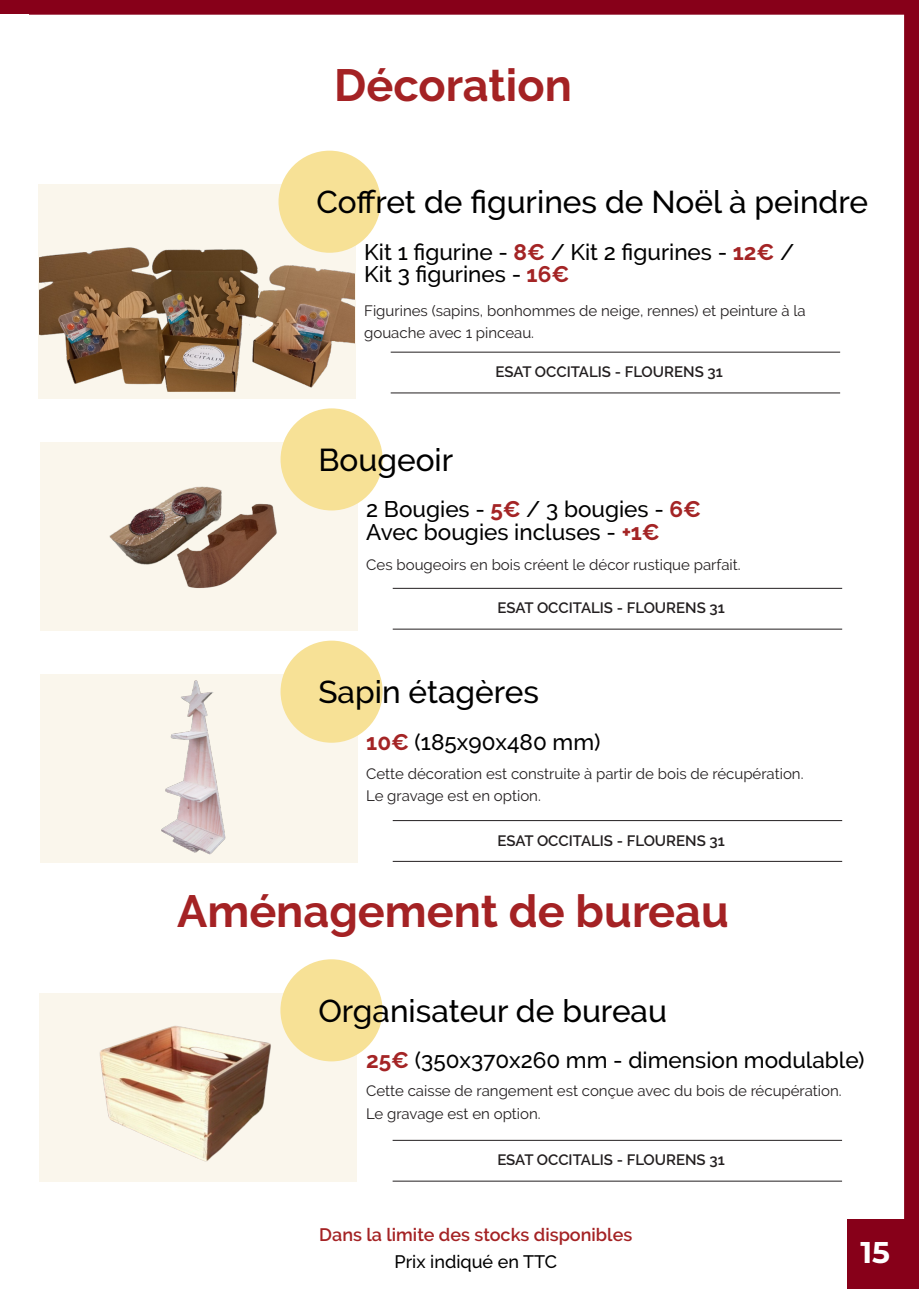
<style>
.page{position:relative;width:919px;height:1289px;background:#fff}
.page>*{position:absolute;margin:0;border:0;box-sizing:border-box;transform-origin:0 0}
.Paragraph_Style_3{font:700 45px "Raleway";color:#a42224}
.Paragraph_Style_5{font:500 31.5px "Raleway";color:#000}
.t1{font:700 30px "Montserrat";color:#fff}
.Paragraph_Style_4{font:500 22.5px "Raleway";color:#000001}
.Paragraph_Style_3-2{font:600 18px "Raleway";color:#a42224}
.Paragraph_Style_3-3{font:500 18px "Raleway";color:#000001}
.Paragraph_Style_4-2{font:15px/22.5px "Raleway";color:#231f20}
.Paragraph_Style_4-3{font:600 15px "Raleway";color:#231f20}
.s1{font-weight:700;color:#a42425}
</style>
<div class="page">
<div style="left:847px;top:1219px;width:71px;height:69px;background:#870019"></div>
<div style="left:0;top:0;width:14px;height:15px;background:#870019"></div>
<div style="left:13px;top:0;width:905px;height:15px;background:#870019"></div>
<div style="left:904px;top:6px;width:14px;height:1222px;background:#870019"></div>
<div style="left:38px;top:184px;width:317px;height:214px;background:#faf6ec"></div>
<div style="left:278px;top:151px;width:102px;height:102px;background:#f7e196;border-radius:50%"></div>
<img style="left:39px;top:239px;width:315px;height:160px">
<hr style="left:390px;top:352px;width:450px;height:1px;background:#231f20">
<hr style="left:390px;top:392px;width:450px;height:1px;background:#231f20">
<div style="left:40px;top:442px;width:317px;height:188px;background:#faf6ec"></div>
<div style="left:280px;top:408px;width:102px;height:102px;background:#f7e196;border-radius:50%"></div>
<img style="left:110px;top:460px;width:180px;height:128px">
<hr style="left:392px;top:588px;width:450px;height:1px;background:#231f20">
<hr style="left:392px;top:628px;width:450px;height:1px;background:#231f20">
<div style="left:40px;top:674px;width:317px;height:188px;background:#faf6ec"></div>
<div style="left:280px;top:640px;width:102px;height:102px;background:#f7e196;border-radius:50%"></div>
<img style="left:98px;top:680px;width:180px;height:183px">
<hr style="left:392px;top:820px;width:450px;height:1px;background:#231f20">
<hr style="left:392px;top:861px;width:450px;height:1px;background:#231f20">
<div style="left:40px;top:992px;width:317px;height:189px;background:#faf6ec"></div>
<div style="left:280px;top:959px;width:102px;height:102px;background:#f7e196;border-radius:50%"></div>
<img style="left:99px;top:998px;width:198px;height:164px">
<hr style="left:392px;top:1139px;width:450px;height:1px;background:#231f20">
<hr style="left:392px;top:1180px;width:450px;height:1px;background:#231f20">
<p class="Paragraph_Style_3" style="left:334px;top:59px;width:239px">Décoration</p>
<p class="Paragraph_Style_5" style="left:316px;top:184px;width:553px">Coffret de figurines de Noël à peindre</p>
<p class="Paragraph_Style_4" style="left:364px;top:239px;width:431px">Kit 1 figurine - <span class="s1">8€</span> / Kit 2 figurines - <span class="s1">12€</span> /</p>
<p class="Paragraph_Style_4" style="left:364px;top:261px;width:207px">Kit 3 figurines - <span class="s1">16€</span></p>
<p class="Paragraph_Style_4-2" style="left:364px;top:299px;width:443px">Figurines (sapins, bonhommes de neige, rennes) et peinture à la gouache avec 1 pinceau.</p>
<p class="Paragraph_Style_5" style="left:318px;top:441px;width:136px">Bougeoir</p>
<p class="Paragraph_Style_4-3" style="left:495px;top:363px;width:229px">ESAT OCCITALIS - FLOURENS 31</p>
<p class="Paragraph_Style_4" style="left:366px;top:496px;width:336px">2 Bougies - <span class="s1">5€</span> / 3 bougies - <span class="s1">6€</span></p>
<p class="Paragraph_Style_4" style="left:366px;top:519px;width:295px">Avec bougies incluses - <span class="s1">+1€</span></p>
<p class="Paragraph_Style_4-2" style="left:366px;top:553px;width:376px">Ces bougeoirs en bois créent le décor rustique parfait.</p>
<p class="Paragraph_Style_4-3" style="left:497px;top:599px;width:229px">ESAT OCCITALIS - FLOURENS 31</p>
<p class="Paragraph_Style_5" style="left:318px;top:673px;width:222px">Sapin étagères</p>
<p class="Paragraph_Style_4" style="left:366px;top:728px;width:236px"><span class="s1">10€</span> (185x90x480 mm)</p>
<p class="Paragraph_Style_4-2" style="left:366px;top:762px;width:439px">Cette décoration est construite à partir de bois de récupération.</p>
<p class="Paragraph_Style_4-2" style="left:366px;top:784px;width:176px">Le gravage est en option.</p>
<p class="Paragraph_Style_4-3" style="left:497px;top:831px;width:229px">ESAT OCCITALIS - FLOURENS 31</p>
<p class="Paragraph_Style_3" style="left:177px;top:885px;width:553px">Aménagement de bureau</p>
<p class="Paragraph_Style_5" style="left:318px;top:992px;width:350px">Organisateur de bureau</p>
<p class="Paragraph_Style_4" style="left:366px;top:1047px;width:500px"><span class="s1">25€</span> (350x370x260 mm - dimension modulable)</p>
<p class="Paragraph_Style_4-2" style="left:366px;top:1079px;width:477px">Cette caisse de rangement est conçue avec du bois de récupération.<br>Le gravage est en option.</p>
<p class="Paragraph_Style_4-3" style="left:497px;top:1151px;width:229px">ESAT OCCITALIS - FLOURENS 31</p>
<p class="Paragraph_Style_3-2" style="left:319px;top:1224px;width:314px">Dans la limite des stocks disponibles</p>
<p class="Paragraph_Style_3-3" style="left:394px;top:1250px;width:164px">Prix indiqué en TTC</p>
<h3 class="t1" style="left:860px;top:1230px;width:31px">15</h3>
</div>
